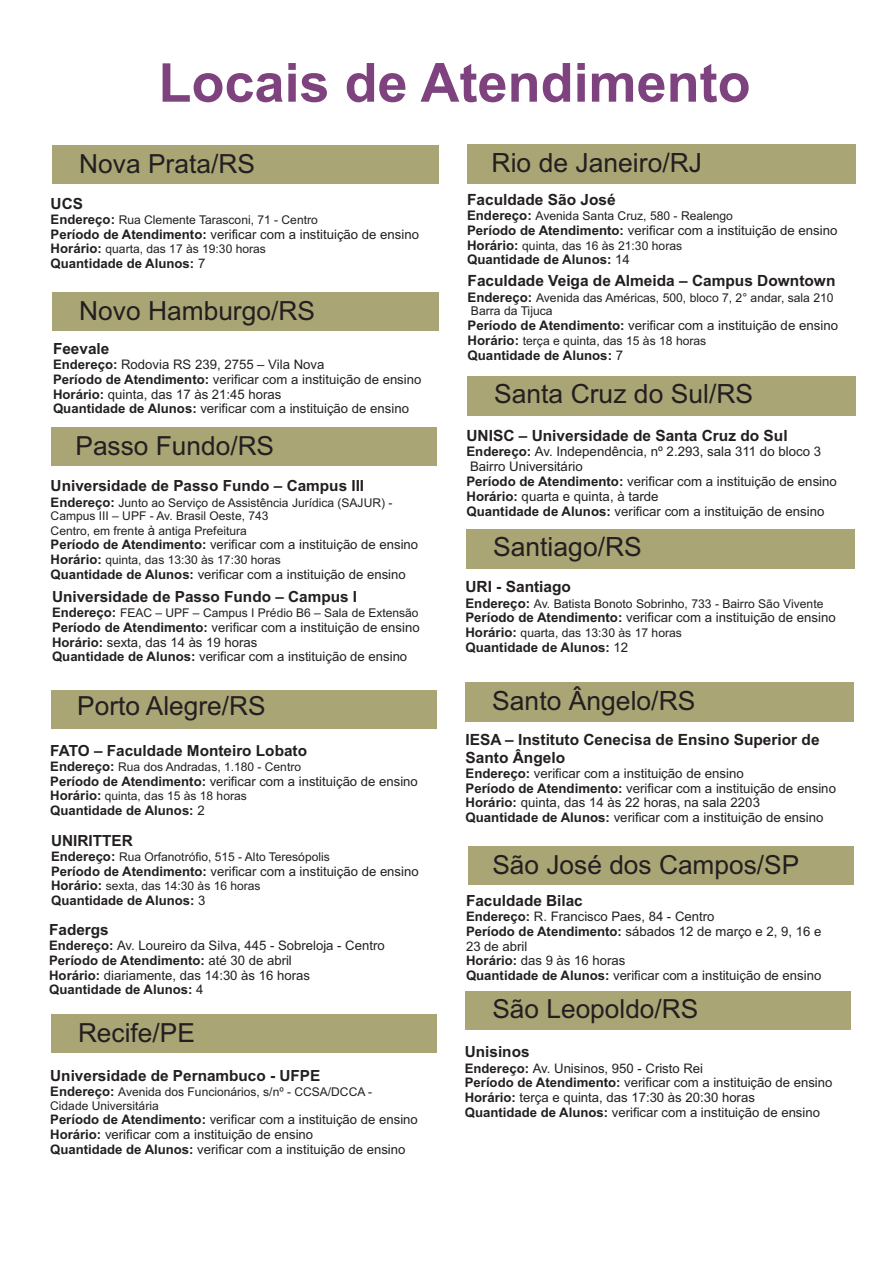
<style>
.page{position:relative;width:893px;height:1263px;background:#fff}
.page>*{position:absolute;margin:0;border:0;box-sizing:border-box;transform-origin:0 0}
.t1{font:700 54px "Arial";color:#7e437e}
.t2{font:26.55px "Arial";color:#231f20}
.t3{font:26.4px "Arial";color:#231f20}
.t4{font:26.25px "Arial";color:#231f20}
.t5{font:700 15.45px/17.2px "Arial";color:#231f20}
.t6{font:700 15.3px "Arial";color:#231f20}
.t7{font:13.2px/14.7px "Arial";color:#231f20}
.t8{font:700 13.2px "Arial";color:#231f20}
.t9{font:12.15px/13.8px "Arial";color:#231f20}
.t10{font:12px/14.1px "Arial";color:#231f20}
.s1{font-weight:700;font-size:13.2px}
.s2{font-weight:700}
.s3{font-weight:400}
.s4{font-size:13.2px}
</style>
<div class="page">
<div style="left:53px;top:145px;width:386px;height:39px;background:#a9a575"></div>
<div style="left:53px;top:292px;width:386px;height:39px;background:#a9a575"></div>
<div style="left:51px;top:427px;width:385px;height:39px;background:#a9a575"></div>
<div style="left:52px;top:1014px;width:385px;height:39px;background:#a9a575"></div>
<div style="left:52px;top:690px;width:385px;height:39px;background:#a9a575"></div>
<div style="left:467px;top:145px;width:388px;height:39px;background:#a9a575"></div>
<div style="left:467px;top:376px;width:388px;height:39px;background:#a9a575"></div>
<div style="left:466px;top:529px;width:388px;height:40px;background:#a9a575"></div>
<div style="left:465px;top:682px;width:388px;height:40px;background:#a9a575"></div>
<div style="left:468px;top:846px;width:385px;height:39px;background:#a9a575"></div>
<div style="left:465px;top:991px;width:386px;height:39px;background:#a9a575"></div>
<h1 class="t1" style="left:158px;top:62px;width:594px">Locais de Atendimento</h1>
<h3 class="t3" style="left:79px;top:154px;width:177px">Nova Prata/RS</h3>
<p class="t6" style="left:51px;top:198px;width:34px">UCS</p>
<p class="t10" style="left:51px;top:214px;width:269px"><span class="s1">Endereço:</span> Rua Clemente Tarasconi, 71 - Centro</p>
<p class="t7" style="left:51px;top:228px;width:370px"><span class="s2">Período de Atendimento:</span> verificar com a instituição de ensino</p>
<p class="t10" style="left:51px;top:243px;width:217px"><span class="s1">Horário:</span> quarta, das 17 às 19:30 horas</p>
<p class="t8" style="left:51px;top:258px;width:156px">Quantidade de Alunos: <span class="s3">7</span></p>
<h3 class="t3" style="left:79px;top:301px;width:237px">Novo Hamburgo/RS</h3>
<p class="t6" style="left:53px;top:343px;width:58px">Feevale</p>
<p class="t7" style="left:53px;top:358px;width:370px"><span class="s2">Endereço:</span> Rodovia RS 239, 2755 – Vila Nova<br><span class="s2">Período de Atendimento:</span> verificar com a instituição de ensino <span class="s2">Horário:</span> quinta, das 17 às 21:45 horas<br><span class="s2">Quantidade de Alunos:</span> verificar com a instituição de ensino</p>
<h3 class="t4" style="left:75px;top:435px;width:200px">Passo Fundo/RS</h3>
<p class="t6" style="left:51px;top:480px;width:315px">Universidade de Passo Fundo – Campus III</p>
<p class="t10" style="left:51px;top:496px;width:343px"><span class="s1">Endereço:</span> Junto ao Serviço de Assistência Jurídica (SAJUR) -<br>Campus III – UPF - Av. Brasil Oeste, 743<br>Centro, em frente <span class="s4">à</span> antiga Prefeitura</p>
<p class="t7" style="left:51px;top:539px;width:369px"><span class="s2">Período de Atendimento:</span> verificar com a instituição de ensino</p>
<p class="t10" style="left:51px;top:554px;width:232px"><span class="s1">Horário:</span> quinta, das 13:30 às 17:30 horas</p>
<p class="t7" style="left:51px;top:568px;width:357px"><span class="s2">Quantidade de Alunos:</span> verificar com a instituição de ensino</p>
<p class="t6" style="left:52px;top:591px;width:307px">Universidade de Passo Fundo – Campus I</p>
<p class="t10" style="left:52px;top:607px;width:368px"><span class="s1">Endereço:</span> FEAC – UPF – Campus I Prédio B6 – Sala de Extensão</p>
<p class="t7" style="left:52px;top:621px;width:369px"><span class="s2">Período de Atendimento:</span> verificar com a instituição de ensino<br><span class="s2">Horário:</span> sexta, das 14 às 19 horas<br><span class="s2">Quantidade de Alunos:</span> verificar com a instituição de ensino</p>
<h3 class="t4" style="left:77px;top:696px;width:190px">Porto Alegre/RS</h3>
<p class="t6" style="left:50px;top:745px;width:258px">FATO – Faculdade Monteiro Lobato</p>
<p class="t10" style="left:50px;top:761px;width:252px"><span class="s1">Endereço:</span> Rua dos Andradas, 1.180 - Centro</p>
<p class="t7" style="left:50px;top:775px;width:369px"><span class="s2">Período de Atendimento:</span> verificar com a instituição de ensino</p>
<p class="t10" style="left:50px;top:790px;width:198px"><span class="s1">Horário:</span> quinta, das 15 às 18 horas</p>
<p class="t8" style="left:50px;top:805px;width:156px">Quantidade de Alunos: <span class="s3">2</span></p>
<p class="t6" style="left:51px;top:835px;width:83px">UNIRITTER</p>
<p class="t10" style="left:51px;top:851px;width:280px"><span class="s1">Endereço:</span> Rua Orfanotrófio, 515 - Alto Teresópolis</p>
<p class="t7" style="left:51px;top:865px;width:369px"><span class="s2">Período de Atendimento:</span> verificar com a instituição de ensino</p>
<p class="t10" style="left:51px;top:880px;width:211px"><span class="s1">Horário:</span> sexta, das 14:30 às 16 horas</p>
<p class="t8" style="left:51px;top:895px;width:156px">Quantidade de Alunos: <span class="s3">3</span></p>
<p class="t6" style="left:49px;top:924px;width:61px">Fadergs</p>
<p class="t7" style="left:49px;top:940px;width:337px"><span class="s2">Endereço:</span> Av. Loureiro da Silva, 445 - Sobreloja - Centro <span class="s2">Período de Atendimento:</span> até 30 de abril<br><span class="s2">Horário:</span> diariamente, das 14:30 às 16 horas <span class="s2">Quantidade de Alunos:</span> 4</p>
<h3 class="t4" style="left:78px;top:1023px;width:118px">Recife/PE</h3>
<p class="t6" style="left:50px;top:1070px;width:272px">Universidade de Pernambuco - UFPE</p>
<p class="t10" style="left:50px;top:1086px;width:323px;line-height:13.6px"><span class="s1">Endereço:</span> Avenida dos Funcionários, s/nº - CCSA/DCCA -<br>Cidade Universitária</p>
<p class="t7" style="left:50px;top:1113px;width:369px"><span class="s2">Período de Atendimento:</span> verificar com a instituição de ensino<br><span class="s2">Horário:</span> verificar com a instituição de ensino<br><span class="s2">Quantidade de Alunos:</span> verificar com a instituição de ensino</p>
<h2 class="t2" style="left:492px;top:153px;width:212px">Rio de Janeiro/RJ</h2>
<p class="t5" style="left:467px;top:192px;width:150px">Faculdade São José</p>
<p class="t9" style="left:467px;top:210px;width:267px"><span class="s1">Endereço:</span> Avenida Santa Cruz, 580 - Realengo</p>
<p class="t7" style="left:467px;top:224px;width:372px"><span class="s2">Período de Atendimento:</span> verificar com a instituição de ensino</p>
<p class="t9" style="left:467px;top:239px;width:217px"><span class="s1">Horário:</span> quinta, das 16 às 21:30 horas</p>
<p class="t8" style="left:467px;top:255px;width:164px">Quantidade de Alunos: <span class="s3">14</span></p>
<p class="t5" style="left:468px;top:274px;width:369px">Faculdade Veiga de Almeida – Campus Downtown</p>
<p class="t9" style="left:468px;top:292px;width:368px"><span class="s1">Endereço:</span> Avenida das Américas, 500, bloco 7, 2° andar, sala 210<br>Barra da Tijuca</p>
<p class="t7" style="left:468px;top:319px;width:372px"><span class="s2">Período de Atendimento:</span> verificar com a instituição de ensino</p>
<p class="t9" style="left:468px;top:335px;width:240px"><span class="s1">Horário:</span> terça e quinta, das 15 às 18 horas</p>
<p class="t8" style="left:468px;top:350px;width:157px">Quantidade de Alunos: <span class="s3">7</span></p>
<h2 class="t2" style="left:494px;top:384px;width:261px">Santa Cruz do Sul/RS</h2>
<p class="t5" style="left:466px;top:428px;width:323px">UNISC – Universidade de Santa Cruz do Sul</p>
<p class="t7" style="left:466px;top:446px;width:372px"><span class="s2">Endereço:</span> Av. Independência, nº 2.293, sala 311 do bloco 3<br>Bairro Universitário<br><span class="s2">Período de Atendimento:</span> verificar com a instituição de ensino <span class="s2">Horário:</span> quarta e quinta, à tarde<br><span class="s2">Quantidade de Alunos:</span> verificar com a instituição de ensino</p>
<h2 class="t2" style="left:493px;top:537px;width:150px">Santiago/RS</h2>
<p class="t5" style="left:465px;top:580px;width:107px">URI - Santiago</p>
<p class="t9" style="left:465px;top:597px;width:360px"><span class="s1">Endereço:</span> Av. Batista Bonoto Sobrinho, 733 - Bairro São Vivente</p>
<p class="t7" style="left:465px;top:612px;width:372px"><span class="s2">Período de Atendimento:</span> verificar com a instituição de ensino</p>
<p class="t9" style="left:465px;top:627px;width:218px"><span class="s1">Horário:</span> quarta, das 13:30 às 17 horas</p>
<p class="t8" style="left:465px;top:642px;width:164px">Quantidade de Alunos: <span class="s3">12</span></p>
<h2 class="t2" style="left:492px;top:690px;width:205px">Santo Ângelo/RS</h2>
<p class="t5" style="left:465px;top:733px;width:356px">IESA – Instituto Cenecisa de Ensino Superior de<br>Santo Ângelo</p>
<p class="t7" style="left:465px;top:767px;width:372px"><span class="s2">Endereço:</span> verificar com a instituição de ensino<br><span class="s2">Período de Atendimento:</span> verificar com a instituição de ensino <span class="s2">Horário:</span> quinta, das 14 às 22 horas, na sala 2203<br><span class="s2">Quantidade de Alunos:</span> verificar com a instituição de ensino</p>
<h3 class="t4" style="left:492px;top:854px;width:308px">São José dos Campos/SP</h3>
<p class="t6" style="left:466px;top:895px;width:118px">Faculdade Bilac</p>
<p class="t7" style="left:466px;top:910px;width:357px"><span class="s2">Endereço:</span> R. Francisco Paes, 84 - Centro<br><span class="s2">Período de Atendimento:</span> sábados 12 de março e 2, 9, 16 e 23 de abril<br><span class="s2">Horário:</span> das 9 às 16 horas<br><span class="s2">Quantidade de Alunos:</span> verificar com a instituição de ensino</p>
<h3 class="t4" style="left:492px;top:998px;width:208px">São Leopoldo/RS</h3>
<p class="t6" style="left:465px;top:1046px;width:66px">Unisinos</p>
<p class="t7" style="left:465px;top:1062px;width:369px"><span class="s2">Endereço:</span> Av. Unisinos, 950 - Cristo Rei<br><span class="s2">Período de Atendimento:</span> verificar com a instituição de ensino <span class="s2">Horário:</span> terça e quinta, das 17:30 às 20:30 horas<br><span class="s2">Quantidade de Alunos:</span> verificar com a instituição de ensino</p>
</div>
